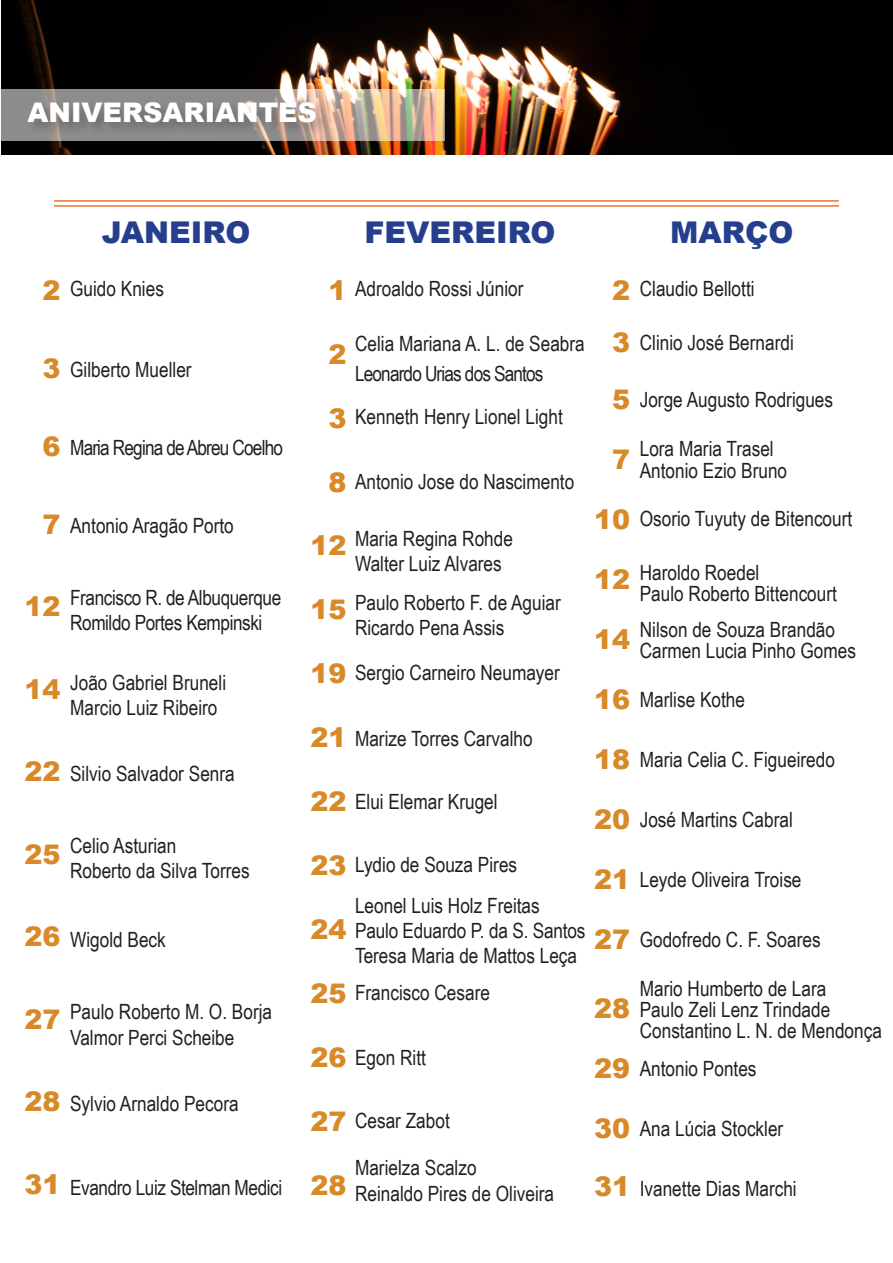
<style>
.page{position:relative;width:893px;height:1263px;background:#fff}
.page>*{position:absolute;margin:0;border:0;box-sizing:border-box;transform-origin:0 0}
.t1{font:900 30px "Arial";color:#253f8e}
.t2{font:900 27px "Arial";color:#d88928}
.t3{font:900 27px "Arial";color:#fff}
.t4{font:21px "Arial Narrow";color:#231f20}
.t5{font:21px "Arial Narrow";letter-spacing:-.02em;color:#231f20}
.t6{font:21px "Arial Narrow";letter-spacing:-.04em;color:#231f20}
</style>
<div class="page">
<img style="left:2px;top:0;width:891px;height:154px">
<svg style="left:1px;top:89px;width:444px;height:51px;background:#b5a597"></svg>
<div style="left:27px;top:100px;width:303px;height:37px;background:#231f20;opacity:.3"></div>
<hr style="left:54px;top:200px;width:785px;height:2px;background:#f3712a">
<hr style="left:54px;top:205px;width:785px;height:2px;background:#f3712a">
<p class="t3" style="left:28px;top:93px;width:291px">ANIVERSARIANTES</p>
<p class="t1" style="left:102px;top:211px;width:150px">JANEIRO</p>
<p class="t1" style="left:364px;top:211px;width:193px">FEVEREIRO</p>
<p class="t1" style="left:670px;top:211px;width:125px">MARÇO</p>
<p class="t2" style="left:42px;top:271px;width:20px">2</p>
<p class="t4" style="left:70px;top:273px;width:95px">Guido Knies</p>
<p class="t2" style="left:42px;top:349px;width:20px">3</p>
<p class="t4" style="left:70px;top:354px;width:123px">Gilberto Mueller</p>
<p class="t2" style="left:42px;top:427px;width:20px">6</p>
<p class="t6" style="left:70px;top:432px;width:214px">Maria Regina de Abreu Coelho</p>
<p class="t2" style="left:42px;top:505px;width:20px">7</p>
<p class="t4" style="left:70px;top:510px;width:165px">Antonio Aragão Porto</p>
<p class="t2" style="left:24px;top:587px;width:38px">12</p>
<p class="t5" style="left:70px;top:582px;width:213px">Francisco R. de Albuquerque</p>
<p class="t5" style="left:70px;top:607px;width:194px">Romildo Portes Kempinski</p>
<p class="t2" style="left:24px;top:670px;width:38px">14</p>
<p class="t4" style="left:70px;top:667px;width:158px">João Gabriel Bruneli</p>
<p class="t4" style="left:70px;top:692px;width:149px">Marcio Luiz Ribeiro</p>
<p class="t2" style="left:328px;top:271px;width:20px">1</p>
<p class="t2" style="left:328px;top:334px;width:20px">2</p>
<p class="t2" style="left:328px;top:398px;width:20px">3</p>
<p class="t4" style="left:355px;top:273px;width:170px">Adroaldo Rossi Júnior</p>
<p class="t4" style="left:355px;top:328px;width:231px">Celia Mariana A. L. de Seabra</p>
<p class="t6" style="left:355px;top:358px;width:190px">Leonardo Urias dos Santos</p>
<p class="t4" style="left:355px;top:402px;width:209px">Kenneth Henry Lionel Light</p>
<p class="t2" style="left:328px;top:462px;width:20px">8</p>
<p class="t4" style="left:355px;top:466px;width:221px">Antonio Jose do Nascimento</p>
<p class="t2" style="left:310px;top:526px;width:38px">12</p>
<p class="t2" style="left:310px;top:590px;width:38px">15</p>
<p class="t2" style="left:310px;top:654px;width:38px">19</p>
<p class="t4" style="left:355px;top:523px;width:159px">Maria Regina Rohde</p>
<p class="t4" style="left:355px;top:548px;width:148px">Walter Luiz Alvares</p>
<p class="t4" style="left:355px;top:587px;width:207px">Paulo Roberto F. de Aguiar</p>
<p class="t4" style="left:355px;top:613px;width:151px">Ricardo Pena Assis</p>
<p class="t4" style="left:355px;top:658px;width:206px">Sergio Carneiro Neumayer</p>
<p class="t2" style="left:612px;top:271px;width:20px">2</p>
<p class="t2" style="left:612px;top:323px;width:20px">3</p>
<p class="t2" style="left:612px;top:380px;width:20px">5</p>
<p class="t2" style="left:612px;top:440px;width:20px">7</p>
<p class="t2" style="left:594px;top:500px;width:38px">10</p>
<p class="t2" style="left:594px;top:560px;width:38px">12</p>
<p class="t2" style="left:594px;top:620px;width:38px">14</p>
<p class="t2" style="left:594px;top:680px;width:38px">16</p>
<p class="t4" style="left:640px;top:273px;width:116px">Claudio Bellotti</p>
<p class="t4" style="left:640px;top:327px;width:156px">Clinio José Bernardi</p>
<p class="t4" style="left:640px;top:384px;width:195px">Jorge Augusto Rodrigues</p>
<p class="t4" style="left:640px;top:433px;width:136px">Lora Maria Trasel</p>
<p class="t4" style="left:640px;top:456px;width:149px">Antonio Ezio Bruno</p>
<p class="t4" style="left:640px;top:503px;width:214px">Osorio Tuyuty de Bitencourt</p>
<p class="t4" style="left:640px;top:557px;width:121px">Haroldo Roedel</p>
<p class="t4" style="left:640px;top:578px;width:199px">Paulo Roberto Bittencourt</p>
<p class="t4" style="left:640px;top:614px;width:197px">Nilson de Souza Brandão</p>
<p class="t4" style="left:640px;top:635px;width:218px">Carmen Lucia Pinho Gomes</p>
<p class="t4" style="left:640px;top:684px;width:107px">Marlise Kothe</p>
<p class="t2" style="left:310px;top:718px;width:38px">21</p>
<p class="t4" style="left:355px;top:724px;width:179px">Marize Torres Carvalho</p>
<p class="t2" style="left:24px;top:752px;width:38px">22</p>
<p class="t4" style="left:70px;top:758px;width:166px">Silvio Salvador Senra</p>
<p class="t2" style="left:594px;top:740px;width:38px">18</p>
<p class="t4" style="left:640px;top:744px;width:197px">Maria Celia C. Figueiredo</p>
<p class="t2" style="left:310px;top:782px;width:38px">22</p>
<p class="t4" style="left:355px;top:787px;width:144px">Elui Elemar Krugel</p>
<p class="t2" style="left:594px;top:800px;width:38px">20</p>
<p class="t4" style="left:640px;top:804px;width:155px">José Martins Cabral</p>
<p class="t2" style="left:24px;top:835px;width:38px">25</p>
<p class="t4" style="left:70px;top:830px;width:108px">Celio Asturian</p>
<p class="t4" style="left:70px;top:856px;width:181px">Roberto da Silva Torres</p>
<p class="t2" style="left:24px;top:917px;width:38px">26</p>
<p class="t4" style="left:70px;top:925px;width:97px">Wigold Beck</p>
<p class="t2" style="left:24px;top:1000px;width:38px">27</p>
<p class="t4" style="left:70px;top:997px;width:203px">Paulo Roberto M. O. Borja</p>
<p class="t4" style="left:70px;top:1022px;width:166px">Valmor Perci Scheibe</p>
<p class="t2" style="left:310px;top:846px;width:38px">23</p>
<p class="t2" style="left:310px;top:910px;width:38px">24</p>
<p class="t2" style="left:310px;top:973px;width:38px">25</p>
<p class="t4" style="left:355px;top:850px;width:164px">Lydio de Souza Pires</p>
<p class="t4" style="left:355px;top:890px;width:186px">Leonel Luis Holz Freitas</p>
<p class="t4" style="left:355px;top:915px;width:232px">Paulo Eduardo P. da S. Santos</p>
<p class="t4" style="left:355px;top:940px;width:224px">Teresa Maria de Mattos Leça</p>
<p class="t4" style="left:355px;top:977px;width:136px">Francisco Cesare</p>
<p class="t2" style="left:594px;top:860px;width:38px">21</p>
<p class="t2" style="left:594px;top:920px;width:38px">27</p>
<p class="t2" style="left:594px;top:989px;width:38px">28</p>
<p class="t2" style="left:310px;top:1037px;width:38px">26</p>
<p class="t4" style="left:355px;top:1042px;width:72px">Egon Ritt</p>
<p class="t2" style="left:594px;top:1049px;width:38px">29</p>
<p class="t4" style="left:640px;top:864px;width:163px">Leyde Oliveira Troise</p>
<p class="t4" style="left:640px;top:924px;width:182px">Godofredo C. F. Soares</p>
<p class="t4" style="left:640px;top:973px;width:188px">Mario Humberto de Lara</p>
<p class="t4" style="left:640px;top:994px;width:192px">Paulo Zeli Lenz Trindade</p>
<p class="t4" style="left:640px;top:1015px;width:244px">Constantino L. N. de Mendonça</p>
<p class="t4" style="left:640px;top:1053px;width:118px">Antonio Pontes</p>
<p class="t2" style="left:24px;top:1082px;width:38px">28</p>
<p class="t4" style="left:70px;top:1088px;width:170px">Sylvio Arnaldo Pecora</p>
<p class="t2" style="left:24px;top:1165px;width:38px">31</p>
<p class="t5" style="left:70px;top:1172px;width:214px">Evandro Luiz Stelman Medici</p>
<p class="t2" style="left:310px;top:1101px;width:38px">27</p>
<p class="t2" style="left:310px;top:1165px;width:38px">28</p>
<p class="t4" style="left:355px;top:1105px;width:96px">Cesar Zabot</p>
<p class="t4" style="left:355px;top:1153px;width:123px">Marielza Scalzo</p>
<p class="t4" style="left:355px;top:1178px;width:201px">Reinaldo Pires de Oliveira</p>
<p class="t2" style="left:594px;top:1109px;width:38px">30</p>
<p class="t2" style="left:594px;top:1167px;width:38px">31</p>
<p class="t4" style="left:640px;top:1113px;width:145px">Ana Lúcia Stockler</p>
<p class="t4" style="left:640px;top:1173px;width:158px">Ivanette Dias Marchi</p>
</div>
